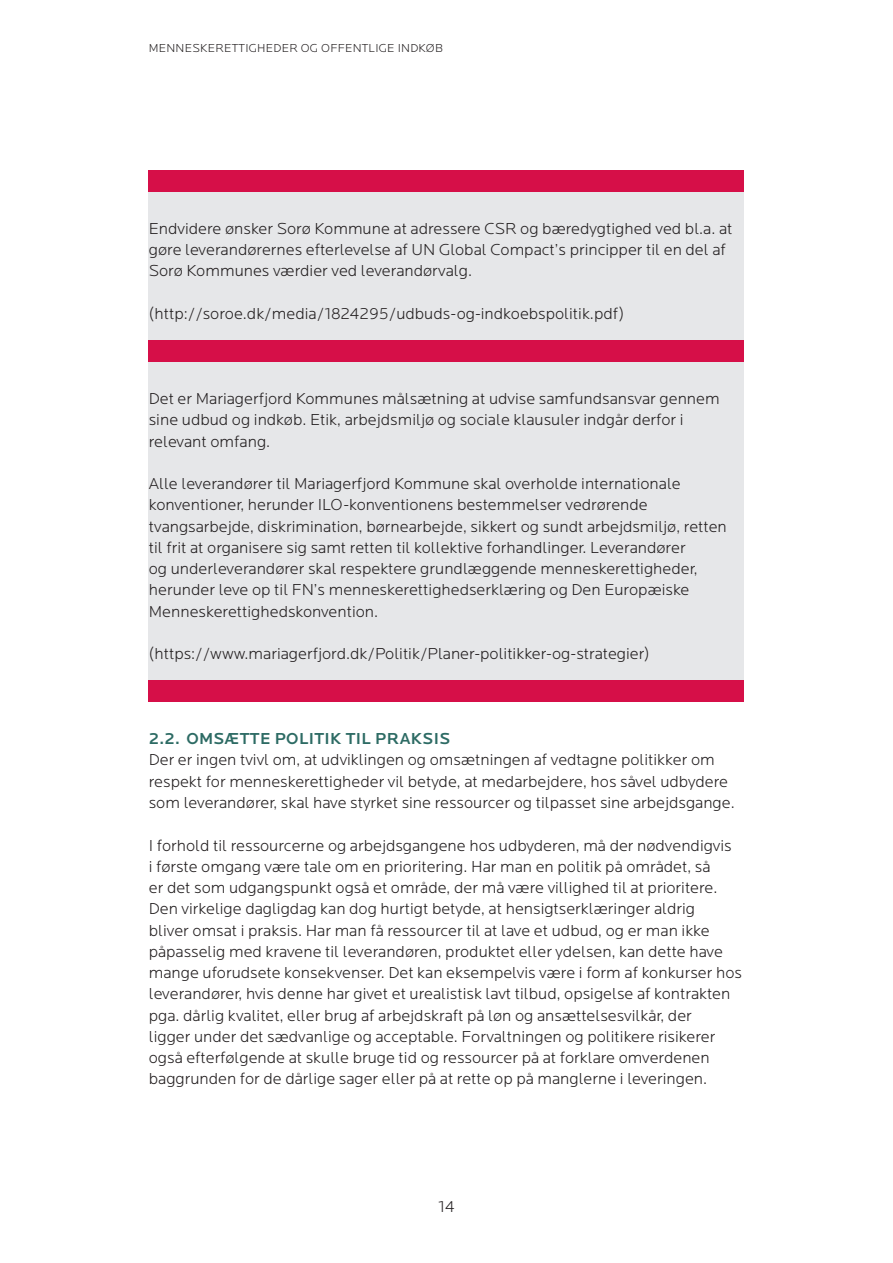
<style>
.page{position:relative;width:893px;height:1263px;background:#fff}
.page>*{position:absolute;margin:0;border:0;box-sizing:border-box;transform-origin:0 0}
.Brød_m_luft{font:300 16.5px/21.3px "Locator";color:#231f20}
.MR_2{font:500 16.5px "Locator";letter-spacing:.02em;color:#2d6b64}
.t1{font:300 12px "Locator";letter-spacing:.02em;color:#231f20}
</style>
<div class="page">
<div style="left:149px;top:191px;width:595px;height:489px;background:#e6e7e9"></div>
<div style="left:149px;top:170px;width:595px;height:21px;background:#d60f48"></div>
<div style="left:149px;top:340px;width:595px;height:21px;background:#d60f48"></div>
<div style="left:149px;top:680px;width:595px;height:22px;background:#d60f48"></div>
<p class="t1" style="left:149px;top:41px;width:295px">MENNESKERETTIGHEDER OG OFFENTLIGE INDKØB</p>
<p class="Brød_m_luft" style="left:149px;top:218px;width:585px">Endvidere ønsker Sorø Kommune at adressere CSR og bæredygtighed ved bl.a. at gøre leverandørernes efterlevelse af UN Global Compact’s principper til en del af<br>Sorø Kommunes værdier ved leverandørvalg.</p>
<p class="Brød_m_luft" style="left:149px;top:303px;width:477px">(http://soroe.dk/media/1824295/udbuds-og-indkoebspolitik.pdf)</p>
<p class="Brød_m_luft" style="left:149px;top:388px;width:572px">Det er Mariagerfjord Kommunes målsætning at udvise samfundsansvar gennem sine udbud og indkøb. Etik, arbejdsmiljø og sociale klausuler indgår derfor i relevant omfang.</p>
<p class="Brød_m_luft" style="left:149px;top:473px;width:580px">Alle leverandører til Mariagerfjord Kommune skal overholde internationale konventioner, herunder ILO-konventionens bestemmelser vedrørende tvangsarbejde, diskrimination, børnearbejde, sikkert og sundt arbejdsmiljø, retten til frit at organisere sig samt retten til kollektive forhandlinger. Leverandører<br>og underleverandører skal respektere grundlæggende menneskerettigheder, herunder leve op til FN’s menneskerettighedserklæring og Den Europæiske Menneskerettighedskonvention.</p>
<p class="Brød_m_luft" style="left:149px;top:643px;width:502px">(https://www.mariagerfjord.dk/Politik/Planer-politikker-og-strategier)</p>
<h3 class="MR_2" style="left:149px;top:729px;width:303px">2.2. OMSÆTTE POLITIK TIL PRAKSIS</h3>
<p class="Brød_m_luft" style="left:149px;top:750px;width:587px">Der er ingen tvivl om, at udviklingen og omsætningen af vedtagne politikker om respekt for menneskerettigheder vil betyde, at medarbejdere, hos såvel udbydere som leverandører, skal have styrket sine ressourcer og tilpasset sine arbejdsgange.</p>
<p class="Brød_m_luft" style="left:149px;top:835px;width:595px">I forhold til ressourcerne og arbejdsgangene hos udbyderen, må der nødvendigvis<br>i første omgang være tale om en prioritering. Har man en politik på området, så<br>er det som udgangspunkt også et område, der må være villighed til at prioritere.<br>Den virkelige dagligdag kan dog hurtigt betyde, at hensigtserklæringer aldrig<br>bliver omsat i praksis. Har man få ressourcer til at lave et udbud, og er man ikke påpasselig med kravene til leverandøren, produktet eller ydelsen, kan dette have mange uforudsete konsekvenser. Det kan eksempelvis være i form af konkurser hos leverandører, hvis denne har givet et urealistisk lavt tilbud, opsigelse af kontrakten pga. dårlig kvalitet, eller brug af arbejdskraft på løn og ansættelsesvilkår, der<br>ligger under det sædvanlige og acceptable. Forvaltningen og politikere risikerer også efterfølgende at skulle bruge tid og ressourcer på at forklare omverdenen baggrunden for de dårlige sager eller på at rette op på manglerne i leveringen.</p>
<p class="Brød_m_luft" style="left:438px;top:1196px;width:18px">14</p>
</div>
